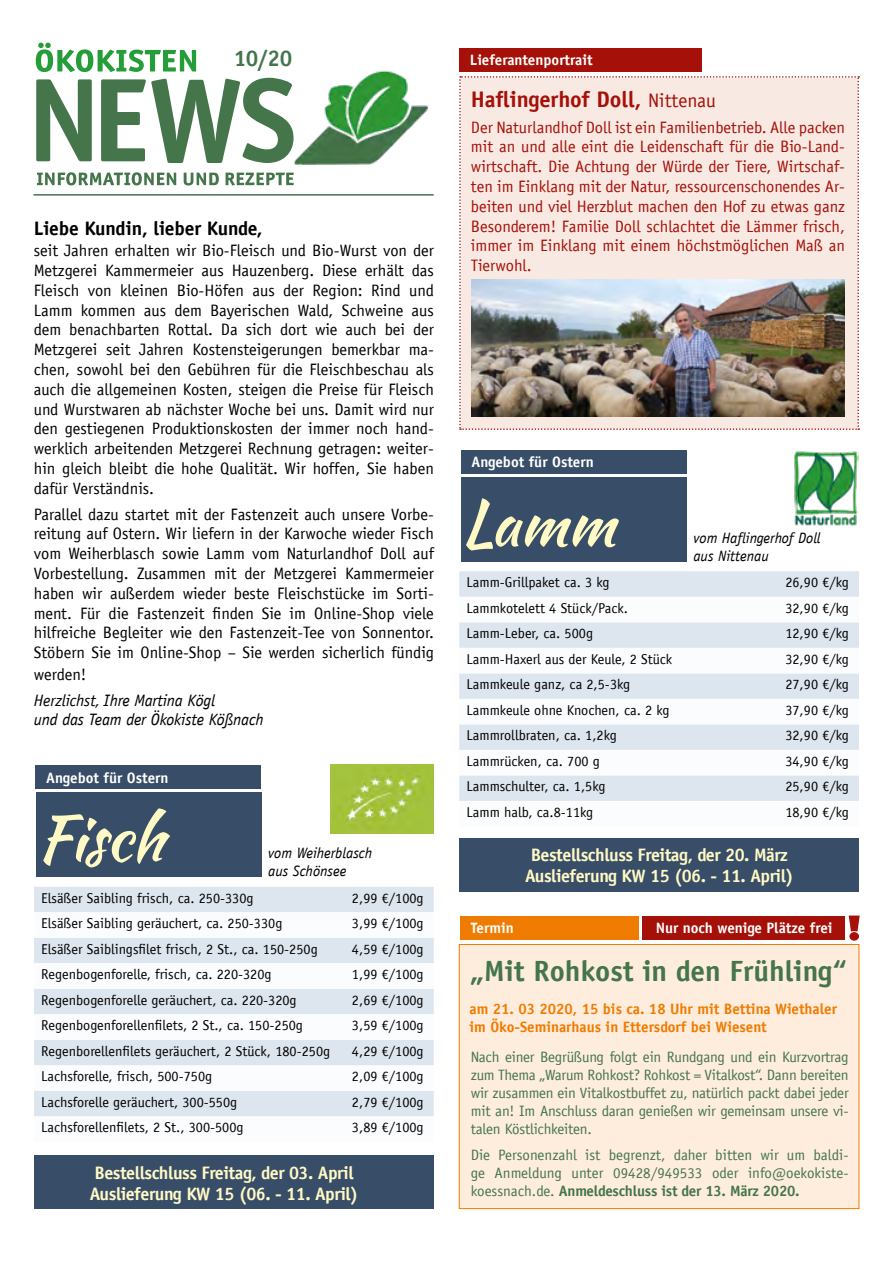
<style>
.page{position:relative;width:893px;height:1263px;background:#fff}
.page>*{position:absolute;margin:0;border:0;box-sizing:border-box;transform-origin:0 0}
.t1{font:63.15px "Kaushan Script";letter-spacing:-.01em;color:#fff9c5}
.t2{font:700 29.25px "Officina Sans LT";color:#45754b}
.t3{font:700 22.5px "Officina Sans LT";color:#a51008}
.t4{font:700 22.5px "Officina Sans LT";color:#45754b}
.t5{font:700 19.5px "Officina Sans LT";letter-spacing:-.005em;color:#000}
.t6{font:700 18px/21.6px "Officina Sans LT";letter-spacing:-.025em;color:#fff9c5}
.t7{font:16.5px/19.8px "Officina Sans LT";color:#000;text-align:justify}
.t8{font:16.5px/19.8px "Officina Sans LT";color:#a51008;text-align:justify}
.t9{font:italic 16.5px/25.8px "Officina Sans LT";letter-spacing:-.005em;color:#000}
.t10{font:15px/18px "Officina Sans LT";letter-spacing:-.015em;color:#45754b;text-align:justify}
.t11{font:700 15px/18px "Officina Sans LT";color:#ef7b00}
.t12{font:700 15px "Officina Sans LT";color:#fff}
.t13{font:italic 15px/18px "Officina Sans LT";color:#000}
.t14{font:14.25px "Officina Sans LT";color:#000}
.s1{font-style:normal}
.s2{font-family:"Officina San ITC"}
.s3{font-weight:400;font-size:19.5px}
.s4{font-weight:700}
</style>
<div class="page">
<hr style="left:34px;top:194px;width:399px;height:2px;background:#45754b">
<svg style="left:36px;top:43px;width:160px;height:29px"></svg>
<svg style="left:36px;top:78px;width:254px;height:85px"></svg>
<img style="left:290px;top:70px;width:139px;height:95px">
<svg style="left:37px;top:172px;width:257px;height:13px"></svg>
<div style="left:459px;top:76px;width:400px;height:354px;background:#f8e9e2"></div>
<div style="left:459px;top:48px;width:243px;height:23px;background:#a51008"></div>
<img style="left:471px;top:280px;width:374px;height:136px">
<div style="left:34px;top:887px;width:400px;height:25px;background:#dde5ee"></div>
<svg style="left:34px;top:938px;width:400px;height:178px;fill:#dde5ee"></svg>
<div style="left:34px;top:1156px;width:400px;height:53px;background:#384d67"></div>
<div style="left:36px;top:765px;width:225px;height:24px;background:#384d67"></div>
<div style="left:36px;top:792px;width:225px;height:85px;background:#384d67"></div>
<img style="left:794px;top:451px;width:65px;height:75px">
<svg style="left:459px;top:571px;width:400px;height:26px;background:#dde5ee"></svg>
<svg style="left:459px;top:622px;width:400px;height:179px;fill:#dde5ee"></svg>
<div style="left:459px;top:838px;width:400px;height:53px;background:#384d67"></div>
<div style="left:461px;top:450px;width:225px;height:24px;background:#384d67"></div>
<div style="left:461px;top:477px;width:225px;height:84px;background:#384d67"></div>
<img style="left:331px;top:764px;width:103px;height:69px">
<div style="left:459px;top:944px;width:400px;height:265px;background:#feeddd;border:1px solid #ef7b00"></div>
<div style="left:460px;top:916px;width:178px;height:23px;background:#ef7b00"></div>
<div style="left:643px;top:916px;width:202px;height:23px;background:#a51008"></div>
<svg style="left:849px;top:915px;width:11px;height:26px"></svg>
<h3 class="t4" style="left:234px;top:44px;width:60px">10/20</h3>
<p class="t5" style="left:34px;top:216px;width:230px">Liebe Kundin, lieber Kunde,</p>
<p class="t7" style="left:34px;top:241px;width:402px">seit Jahren erhalten wir Bio-Fleisch und Bio-Wurst von der Metzgerei Kammermeier aus Hauzenberg. Diese erhält das Fleisch von kleinen Bio-Höfen aus der Region: Rind und Lamm kommen aus dem Bayerischen Wald, Schweine aus dem benachbarten Rottal. Da sich dort wie auch bei der Metzgerei seit Jahren Kostensteigerungen bemerkbar ma&shy;chen, sowohl bei den Gebühren für die Fleischbeschau als auch die allgemeinen Kosten, steigen die Preise für Fleisch und Wurstwaren ab nächster Woche bei uns. Damit wird nur den gestiegenen Produktionskosten der immer noch hand&shy;werklich arbeitenden Metzgerei Rechnung getragen: weiter&shy;hin gleich bleibt die hohe Qualität. Wir hoffen, Sie haben dafür Verständnis.</p>
<p class="t7" style="left:34px;top:504px;width:402px">Parallel dazu startet mit der Fastenzeit auch unsere Vorbe&shy;reitung auf Ostern. Wir liefern in der Karwoche wieder Fisch vom Weiherblasch sowie Lamm vom Naturlandhof Doll auf Vorbestellung. Zusammen mit der Metzgerei Kammermeier haben wir außerdem wieder beste Fleischstücke im Sorti&shy;ment. Für die Fastenzeit finden Sie im Online-Shop viele hilfreiche Begleiter wie den Fastenzeit-Tee von Sonnentor.<br>Stöbern Sie im Online-Shop – Sie werden sicherlich fündig</p>
<p class="t9" style="left:34px;top:661px;width:183px"><span class="s1">werden!<br></span><span class="s2">Herzlichst,</span> Ihre Martina Kögl</p>
<p class="t9" style="left:34px;top:707px;width:231px">und das Team der Ökokiste Kößnach</p>
<p class="t12" style="left:46px;top:768px;width:124px">Angebot für Ostern</p>
<h1 class="t1" style="left:36px;top:792px;width:129px">Fisch</h1>
<p class="t13" style="left:268px;top:844px;width:106px">vom Weiherblasch aus Schönsee</p>
<p class="t14" style="left:41px;top:890px;width:214px">Elsäßer Saibling frisch, ca. 250-330g</p>
<p class="t14" style="left:352px;top:890px;width:73px">2,99 €/100g</p>
<p class="t14" style="left:41px;top:915px;width:243px">Elsäßer Saibling geräuchert, ca. 250-330g</p>
<p class="t14" style="left:352px;top:915px;width:73px">3,99 €/100g</p>
<p class="t14" style="left:41px;top:941px;width:278px">Elsäßer Saiblingsfilet frisch, 2 St., ca. 150-250g</p>
<p class="t14" style="left:352px;top:941px;width:73px">4,59 €/100g</p>
<p class="t14" style="left:41px;top:966px;width:232px">Regenbogenforelle, frisch, ca. 220-320g</p>
<p class="t14" style="left:352px;top:966px;width:73px">1,99 €/100g</p>
<p class="t14" style="left:41px;top:992px;width:257px">Regenbogenforelle geräuchert, ca. 220-320g</p>
<p class="t14" style="left:352px;top:992px;width:73px">2,69 €/100g</p>
<p class="t14" style="left:41px;top:1017px;width:263px">Regenbogenforellenfilets, 2 St., ca. 150-250g</p>
<p class="t14" style="left:352px;top:1017px;width:73px">3,59 €/100g</p>
<p class="t14" style="left:41px;top:1043px;width:291px">Regenborellenfilets geräuchert, 2 Stück, 180-250g</p>
<p class="t14" style="left:352px;top:1043px;width:73px">4,29 €/100g</p>
<p class="t14" style="left:41px;top:1068px;width:173px">Lachsforelle, frisch, 500-750g</p>
<p class="t14" style="left:352px;top:1068px;width:73px">2,09 €/100g</p>
<p class="t14" style="left:41px;top:1094px;width:198px">Lachsforelle geräuchert, 300-550g</p>
<p class="t14" style="left:352px;top:1094px;width:73px">2,79 €/100g</p>
<p class="t14" style="left:41px;top:1119px;width:204px">Lachsforellenfilets, 2 St., 300-500g</p>
<p class="t14" style="left:352px;top:1119px;width:73px">3,89 €/100g</p>
<p class="t6" style="left:90px;top:1161px;width:270px">Bestellschluss Freitag, der 03. April<br>Auslieferung KW 15 (06. - 11. April)</p>
<p class="t12" style="left:470px;top:50px;width:124px">Lieferantenportrait</p>
<h3 class="t3" style="left:471px;top:85px;width:247px">Haflingerhof Doll, <span class="s3">Nittenau</span></h3>
<p class="t8" style="left:471px;top:117px;width:376px">Der Naturlandhof Doll ist ein Familienbetrieb. Alle packen mit an und alle eint die Leidenschaft für die Bio-Land&shy;wirtschaft. Die Achtung der Würde der Tiere, Wirtschaf&shy;ten im Einklang mit der Natur, ressourcenschonendes Ar&shy;beiten und viel Herzblut machen den Hof zu etwas ganz Besonderem! Familie Doll schlachtet die Lämmer frisch, immer im Einklang mit einem höchstmöglichen Maß an Tierwohl.</p>
<p class="t12" style="left:471px;top:453px;width:124px">Angebot für Ostern</p>
<h1 class="t1" style="left:461px;top:477px;width:155px">Lamm</h1>
<p class="t13" style="left:693px;top:528px;width:129px">vom Haflingerhof Doll aus Nittenau</p>
<p class="t14" style="left:466px;top:574px;width:145px">Lamm-Grillpaket ca. 3 kg</p>
<p class="t14" style="left:785px;top:574px;width:65px">26,90 €/kg</p>
<p class="t14" style="left:466px;top:600px;width:163px">Lammkotelett 4 Stück/Pack.</p>
<p class="t14" style="left:785px;top:600px;width:65px">32,90 €/kg</p>
<p class="t14" style="left:466px;top:625px;width:128px">Lamm-Leber, ca. 500g</p>
<p class="t14" style="left:785px;top:625px;width:65px">12,90 €/kg</p>
<p class="t14" style="left:466px;top:651px;width:207px">Lamm-Haxerl aus der Keule, 2 Stück</p>
<p class="t14" style="left:785px;top:651px;width:65px">32,90 €/kg</p>
<p class="t14" style="left:466px;top:676px;width:165px">Lammkeule ganz, ca 2,5-3kg</p>
<p class="t14" style="left:785px;top:676px;width:65px">27,90 €/kg</p>
<p class="t14" style="left:466px;top:702px;width:205px">Lammkeule ohne Knochen, ca. 2 kg</p>
<p class="t14" style="left:785px;top:702px;width:65px">37,90 €/kg</p>
<p class="t14" style="left:466px;top:727px;width:152px">Lammrollbraten, ca. 1,2kg</p>
<p class="t14" style="left:785px;top:727px;width:65px">32,90 €/kg</p>
<p class="t14" style="left:466px;top:753px;width:135px">Lammrücken, ca. 700 g</p>
<p class="t14" style="left:785px;top:753px;width:65px">34,90 €/kg</p>
<p class="t14" style="left:466px;top:778px;width:141px">Lammschulter, ca. 1,5kg</p>
<p class="t14" style="left:785px;top:778px;width:65px">25,90 €/kg</p>
<p class="t14" style="left:466px;top:804px;width:128px">Lamm halb, ca.8-11kg</p>
<p class="t14" style="left:785px;top:804px;width:65px">18,90 €/kg</p>
<p class="t6" style="left:525px;top:844px;width:270px;text-align:center">Bestellschluss Freitag, der 20. März<br>Auslieferung KW 15 (06. - 11. April)</p>
<p class="t12" style="left:471px;top:918px;width:45px">Termin</p>
<p class="t12" style="left:656px;top:918px;width:178px">Nur noch wenige Plätze frei</p>
<h2 class="t2" style="left:469px;top:953px;width:379px">„Mit Rohkost in den Frühling“</h2>
<p class="t11" style="left:469px;top:1000px;width:369px">am 21. 03 2020, 15 bis ca. 18 Uhr mit Bettina Wiethaler im Öko-Seminarhaus in Ettersdorf bei Wiesent</p>
<p class="t10" style="left:471px;top:1048px;width:379px">Nach einer Begrüßung folgt ein Rundgang und ein Kurzvortrag zum Thema „Warum Rohkost? Rohkost = Vitalkost“. Dann bereiten wir zusammen ein Vitalkostbuffet zu, natürlich packt dabei jeder mit an! Im Anschluss daran genießen wir gemeinsam unsere vi&shy;talen Köstlichkeiten.</p>
<p class="t10" style="left:471px;top:1146px;width:379px">Die Personenzahl ist begrenzt, daher bitten wir um baldi&shy;ge Anmeldung unter 09428/949533 oder info@oekokiste&shy;koessnach.de. <span class="s4">Anmeldeschluss ist der 13. März 2020.</span></p>
</div>
